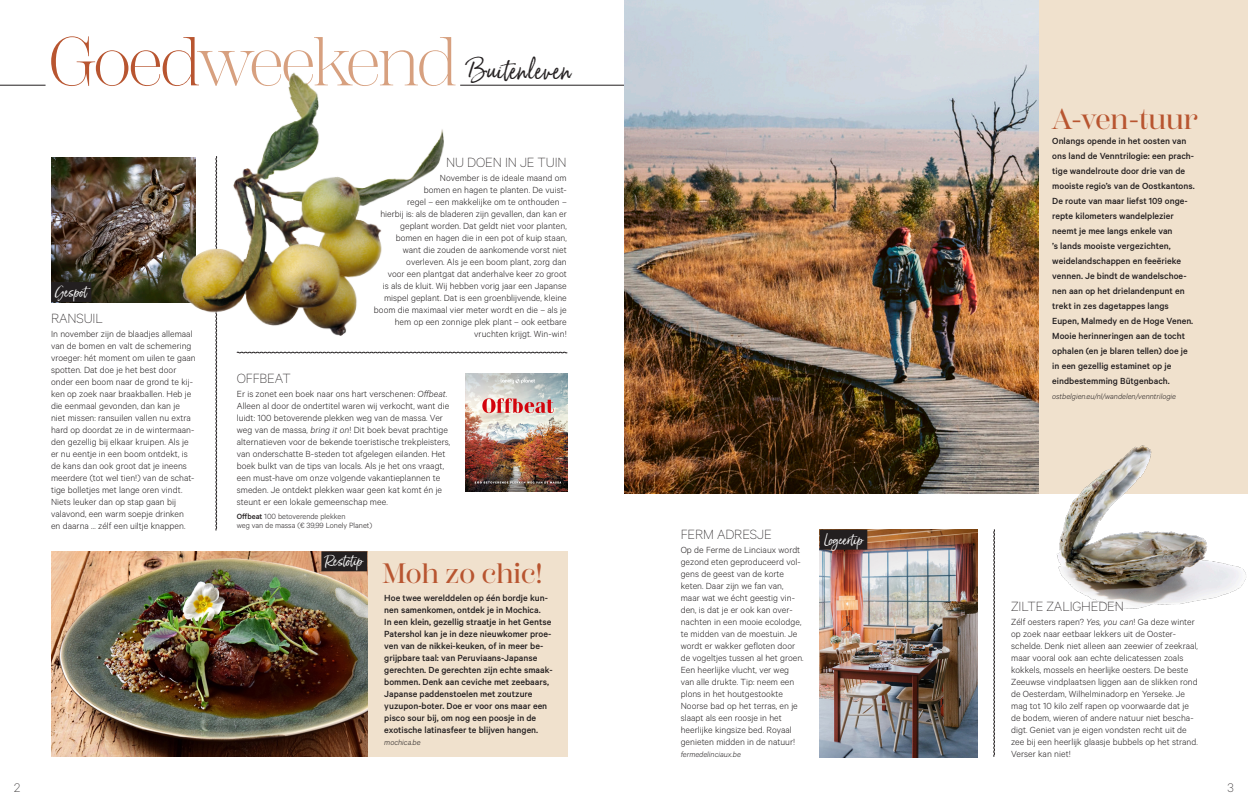
<style>
.page{position:relative;width:1248px;height:808px;background:#fff}
.page>*{position:absolute;margin:0;border:0;box-sizing:border-box;transform-origin:0 0}
.KOP_Scotch_Light{font:300 69px "Scotch Display";letter-spacing:-.04em;color:#d7a07f}
.STREAMER_Scotch_Me{font:500 29px "Scotch Display";color:#b85530}
.STREAMER_Scotch_Me-2{font:500 28px "Scotch Display";color:#b85530}
.Streamer_Born_Read{font:24px "Born Ready";color:#231f20}
.RUBRIEK_Tkopje_Cal{font:100 15px "Calibre";letter-spacing:-.01em;color:#231f20}
.t1{font:100 14px "Calibre";color:#231f20}
.Streamer_Born_Read-2{font:13px "Born Ready";color:#fff}
.Kadertekst_Calibre{font:300 10px/12px "Calibre";letter-spacing:.005em;color:#231f20}
.Kadertekst_Cal_Med{font:500 10px/15px "Calibre";color:#231f20}
.INFO{font:italic 300 8.5px "Calibre";color:#231f20}
.Kadertekst_Calibre-2{font:300 8.5px "Calibre";color:#231f20}
.s1{color:#b85530}
.s2{font-style:italic}
.s3{font-weight:500}
</style>
<div class="page">
<hr style="left:460px;top:85px;width:787px;height:1px;background:#231f20">
<div style="left:167px;top:551px;width:400px;height:206px;background:#f0e1cd"></div>
<div style="left:1037px;top:0;width:210px;height:493px;background:#f0e1cd"></div>
<img style="left:819px;top:529px;width:158px;height:228px">
<img style="left:465px;top:373px;width:102px;height:119px">
<img style="left:624px;top:0;width:413px;height:493px">
<img style="left:1021px;top:410px;width:226px;height:199px">
<img style="left:51px;top:551px;width:316px;height:206px">
<img style="left:51px;top:157px;width:122px;height:145px">
<hr style="left:0;top:85px;width:46px;height:1px;background:#231f20">
<svg style="left:215px;top:346px;width:2px;height:185px"></svg>
<svg style="left:236px;top:352px;width:331px;height:1px"></svg>
<svg style="left:993px;top:529px;width:1px;height:228px"></svg>
<div style="left:819px;top:530px;width:48px;height:20px;background:#231f20"></div>
<div style="left:51px;top:282px;width:40px;height:20px;background:#231f20"></div>
<div style="left:321px;top:551px;width:46px;height:20px;background:#231f20"></div>
<img style="left:173px;top:72px;width:271px;height:274px">
<p class="KOP_Scotch_Light" style="left:48px;top:22px;width:411px"><span class="s1">Goed</span>weekend</p>
<p class="Streamer_Born_Read" style="left:466px;top:56px;width:107px">Buitenleven</p>
<p class="Streamer_Born_Read-2" style="left:55px;top:284px;width:33px">Gespot</p>
<p class="RUBRIEK_Tkopje_Cal" style="left:51px;top:310px;width:53px">RANSUIL</p>
<p class="Kadertekst_Calibre" style="left:51px;top:327px;width:146px">In november zijn de blaadjes allemaal van de bomen en valt de schemering vroeger: hét moment om uilen te gaan spotten. Dat doe je het best door onder een boom naar de grond te kij&shy;ken op zoek naar braakballen. Heb je die eenmaal gevonden, dan kan je niet missen: ransuilen vallen nu extra hard op doordat ze in de wintermaan&shy;den gezellig bij elkaar kruipen. Als je er nu eentje in een boom ontdekt, is de kans dan ook groot dat je ineens meerdere (tot wel tien!) van de schat&shy;tige bolletjes met lange oren vindt.<br>Niets leuker dan op stap gaan bij valavond, een warm soepje drinken en daarna … zélf een uiltje knappen.</p>
<p class="RUBRIEK_Tkopje_Cal" style="left:446px;top:154px;width:122px">NU DOEN IN JE TUIN</p>
<p class="Kadertekst_Calibre" style="left:374px;top:171px;width:194px;text-align:right">November is de ideale maand om<br>bomen en hagen te planten. De vuist-<br>regel – een makkelijke om te onthouden –<br>hierbij is: als de bladeren zijn gevallen, dan kan er geplant worden. Dat geldt niet voor planten, bomen en hagen die in een pot of kuip staan,<br>want die zouden de aankomende vorst niet overleven. Als je een boom plant, zorg dan<br>voor een plantgat dat anderhalve keer zo groot<br>is als de kluit. Wij hebben vorig jaar een Japanse mispel geplant. Dat is een groenblijvende, kleine boom die maximaal vier meter wordt en die – als je hem op een zonnige plek plant – ook eetbare vruchten krijgt. Win-win!</p>
<p class="RUBRIEK_Tkopje_Cal" style="left:237px;top:370px;width:55px">OFFBEAT</p>
<p class="Kadertekst_Calibre" style="left:237px;top:387px;width:215px">Er is zonet een boek naar ons hart verschenen: <span class="s2">Offbeat</span>.<br>Alleen al door de ondertitel waren wij verkocht, want die luidt: 100 betoverende plekken weg van de massa. Ver weg van de massa, <span class="s2">bring it on</span>! Dit boek bevat prachtige alternatieven voor de bekende toeristische trekpleisters, van onderschatte B-steden tot afgelegen eilanden. Het boek bulkt van de tips van locals. Als je het ons vraagt, een must-have om onze volgende vakantieplannen te smeden. Je ontdekt plekken waar geen kat komt én je steunt er een lokale gemeenschap mee.</p>
<p class="Kadertekst_Calibre-2" style="left:237px;top:511px;width:110px"><span class="s3">Offbeat</span> 100 betoverende plekken</p>
<p class="Kadertekst_Calibre-2" style="left:237px;top:520px;width:137px">weg van de massa (€ 39,99 Lonely Planet)</p>
<p class="Streamer_Born_Read-2" style="left:325px;top:553px;width:39px">Restotip</p>
<p class="STREAMER_Scotch_Me-2" style="left:382px;top:558px;width:162px">Moh zo chic!</p>
<p class="Kadertekst_Cal_Med" style="left:384px;top:592px;width:170px;line-height:12px">Hoe twee werelddelen op één bordje kun&shy;nen samenkomen, ontdek je in Mochica.<br>In een klein, gezellig straatje in het Gentse Patershol kan je in deze nieuwkomer proe&shy;ven van de nikkei-keuken, of in meer be&shy;grijpbare taal: van Peruviaans-Japanse gerechten. De gerechten zijn echte smaak&shy;bommen. Denk aan ceviche met zeebaars, Japanse paddenstoelen met zoutzure yuzupon-boter. Doe er voor ons maar een pisco sour bij, om nog een poosje in de exotische latinasfeer te blijven hangen.</p>
<p class="INFO" style="left:384px;top:737px;width:38px">mochica.be</p>
<p class="RUBRIEK_Tkopje_Cal" style="left:680px;top:526px;width:93px">FERM ADRESJE</p>
<p class="Kadertekst_Calibre" style="left:680px;top:543px;width:124px">Op de Ferme de Linciaux wordt gezond eten geproduceerd vol&shy;gens de geest van de korte keten. Daar zijn we fan van, maar wat we écht geestig vin&shy;den, is dat je er ook kan over&shy;nachten in een mooie ecolodge, te midden van de moestuin. Je wordt er wakker gefloten door de vogeltjes tussen al het groen.<br>Een heerlijke vlucht, ver weg van alle drukte. Tip: neem een plons in het houtgestookte<br>Noorse bad op het terras, en je slaapt als een roosje in het heerlijke kingsize bed. Royaal genieten midden in de natuur!</p>
<p class="INFO" style="left:680px;top:749px;width:62px">fermedelinciaux.be</p>
<p class="Streamer_Born_Read-2" style="left:823px;top:532px;width:41px">Logeertip</p>
<p class="STREAMER_Scotch_Me" style="left:1052px;top:102px;width:147px">A-ven-tuur</p>
<p class="Kadertekst_Cal_Med" style="left:1052px;top:133px;width:144px">Onlangs opende in het oosten van ons land de Venntrilogie: een prach&shy;tige wandelroute door drie van de mooiste regio’s van de Oostkantons.<br>De route van maar liefst 109 onge&shy;repte kilometers wandelplezier neemt je mee langs enkele van<br>’s lands mooiste vergezichten, weidelandschappen en feeërieke vennen. Je bindt de wandelschoe&shy;nen aan op het drielandenpunt en trekt in zes dagetappes langs<br>Eupen, Malmedy en de Hoge Venen.<br>Mooie herinneringen aan de tocht ophalen (en je blaren tellen) doe je in een gezellig estaminet op je eindbestemming Bütgenbach.</p>
<p class="INFO" style="left:1052px;top:392px;width:125px">ostbelgien.eu/nl/wandelen/venntrilogie</p>
<p class="RUBRIEK_Tkopje_Cal" style="left:1011px;top:598px;width:114px">ZILTE ZALIGHEDEN</p>
<p class="Kadertekst_Calibre" style="left:1011px;top:615px;width:188px">Zélf oesters rapen? <span class="s2">Yes, you can</span>! Ga deze winter op zoek naar eetbaar lekkers uit de Ooster&shy;schelde. Denk niet alleen aan zeewier of zeekraal, maar vooral ook aan echte delicatessen zoals kokkels, mossels en heerlijke oesters. De beste Zeeuwse vindplaatsen liggen aan de slikken rond de Oesterdam, Wilhelminadorp en Yerseke. Je mag tot 10 kilo zelf rapen op voorwaarde dat je de bodem, wieren of andere natuur niet bescha&shy;digt. Geniet van je eigen vondsten recht uit de zee bij een heerlijk glaasje bubbels op het strand.<br>Verser kan niet!</p>
<h3 class="t1" style="left:14px;top:779px;width:8px">2</h3>
<h3 class="t1" style="left:1227px;top:779px;width:8px">3</h3>
</div>
